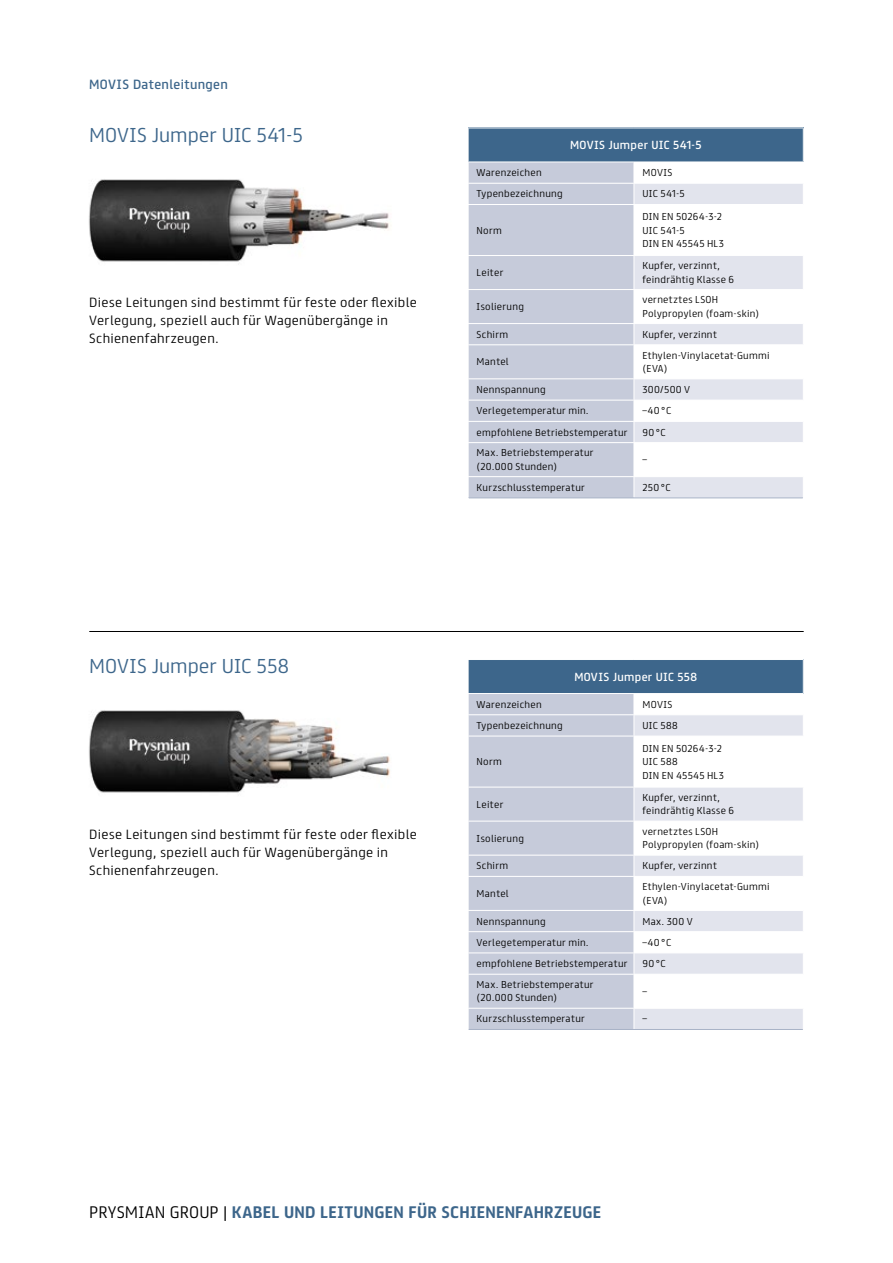
<style>
.page{position:relative;width:893px;height:1263px;background:#fff}
.page>*{position:absolute;margin:0;border:0;box-sizing:border-box;transform-origin:0 0}
.t1{font:300 18px "FS Truman";color:#3d668b}
.t2{font:700 15px "FS Truman";letter-spacing:.015em;color:#3d668b}
.t3{font:300 12px/18px "FS Truman";letter-spacing:.03em;color:#000}
.t4{font:12px "FS Truman";letter-spacing:.03em;color:#3d668b}
.t5{font:10.5px "FS Truman";letter-spacing:.03em;color:#fff}
.t6{font:300 9px/13.5px "FS Truman";letter-spacing:.035em;color:#000}
.s1{font-weight:300;color:#000}
</style>
<div class="page">
<img style="left:89px;top:179px;width:300px;height:83px">
<img style="left:89px;top:710px;width:301px;height:83px">
<hr style="left:89px;top:631px;width:715px;height:1px;background:#000">
<div style="left:468px;top:128px;width:335px;height:34px;background:#3d668b"></div>
<div style="left:469px;top:163px;width:165px;height:20px;background:#c6cbda"></div>
<div style="left:469px;top:184px;width:165px;height:313px;background:#c6cbda"></div>
<div style="left:635px;top:184px;width:168px;height:313px;background:#e2e4ed"></div>
<svg style="left:635px;top:205px;width:168px;height:271px"></svg>
<hr style="left:468px;top:204px;width:166px;height:1px;background:#fff">
<hr style="left:634px;top:204px;width:170px;height:1px;background:#fff">
<hr style="left:468px;top:255px;width:166px;height:1px;background:#fff">
<hr style="left:634px;top:255px;width:170px;height:1px;background:#fff">
<hr style="left:468px;top:289px;width:166px;height:1px;background:#fff">
<hr style="left:634px;top:289px;width:170px;height:1px;background:#fff">
<hr style="left:468px;top:323px;width:166px;height:1px;background:#fff">
<hr style="left:634px;top:323px;width:170px;height:1px;background:#fff">
<hr style="left:468px;top:344px;width:166px;height:1px;background:#fff">
<hr style="left:634px;top:344px;width:170px;height:1px;background:#fff">
<hr style="left:468px;top:378px;width:166px;height:1px;background:#fff">
<hr style="left:634px;top:378px;width:170px;height:1px;background:#fff">
<hr style="left:468px;top:400px;width:166px;height:1px;background:#fff">
<hr style="left:634px;top:400px;width:170px;height:1px;background:#fff">
<hr style="left:468px;top:421px;width:166px;height:1px;background:#fff">
<hr style="left:634px;top:421px;width:170px;height:1px;background:#fff">
<hr style="left:634px;top:442px;width:170px;height:1px;background:#fff">
<hr style="left:468px;top:476px;width:166px;height:1px;background:#fff">
<hr style="left:634px;top:476px;width:170px;height:1px;background:#fff">
<hr style="left:468px;top:442px;width:166px;height:1px;background:#fff">
<hr style="left:468px;top:128px;width:166px;height:1px;background:#fff">
<hr style="left:468px;top:128px;width:1px;height:34px;background:#fff">
<hr style="left:634px;top:128px;width:170px;height:1px;background:#fff">
<svg style="left:468px;top:162px;width:1px;height:42px"></svg>
<svg style="left:468px;top:324px;width:1px;height:20px"></svg>
<svg style="left:468px;top:379px;width:1px;height:63px"></svg>
<svg style="left:634px;top:184px;width:1px;height:20px"></svg>
<svg style="left:634px;top:324px;width:1px;height:20px"></svg>
<svg style="left:634px;top:379px;width:1px;height:63px"></svg>
<svg style="left:634px;top:477px;width:1px;height:20px"></svg>
<hr style="left:468px;top:497px;width:166px;height:1px;background:#a9b3c7">
<hr style="left:634px;top:497px;width:169px;height:1px;background:#a9b3c7">
<svg style="left:468px;top:477px;width:1px;height:21px"></svg>
<div style="left:468px;top:659px;width:335px;height:34px;background:#3d668b"></div>
<div style="left:469px;top:694px;width:165px;height:20px;background:#c6cbda"></div>
<div style="left:469px;top:715px;width:165px;height:314px;background:#c6cbda"></div>
<div style="left:635px;top:715px;width:168px;height:314px;background:#e2e4ed"></div>
<svg style="left:635px;top:737px;width:168px;height:271px"></svg>
<hr style="left:468px;top:736px;width:166px;height:1px;background:#fff">
<hr style="left:634px;top:736px;width:170px;height:1px;background:#fff">
<hr style="left:468px;top:787px;width:166px;height:1px;background:#fff">
<hr style="left:634px;top:787px;width:170px;height:1px;background:#fff">
<hr style="left:468px;top:821px;width:166px;height:1px;background:#fff">
<hr style="left:634px;top:821px;width:170px;height:1px;background:#fff">
<hr style="left:468px;top:855px;width:166px;height:1px;background:#fff">
<hr style="left:634px;top:855px;width:170px;height:1px;background:#fff">
<hr style="left:468px;top:876px;width:166px;height:1px;background:#fff">
<hr style="left:634px;top:876px;width:170px;height:1px;background:#fff">
<hr style="left:468px;top:910px;width:166px;height:1px;background:#fff">
<hr style="left:634px;top:910px;width:170px;height:1px;background:#fff">
<hr style="left:468px;top:931px;width:166px;height:1px;background:#fff">
<hr style="left:634px;top:931px;width:170px;height:1px;background:#fff">
<hr style="left:468px;top:952px;width:166px;height:1px;background:#fff">
<hr style="left:634px;top:952px;width:170px;height:1px;background:#fff">
<hr style="left:634px;top:974px;width:170px;height:1px;background:#fff">
<hr style="left:468px;top:1008px;width:166px;height:1px;background:#fff">
<hr style="left:634px;top:1008px;width:170px;height:1px;background:#fff">
<hr style="left:468px;top:974px;width:166px;height:1px;background:#fff">
<hr style="left:468px;top:659px;width:166px;height:1px;background:#fff">
<hr style="left:468px;top:660px;width:1px;height:33px;background:#fff">
<hr style="left:634px;top:659px;width:170px;height:1px;background:#fff">
<svg style="left:468px;top:694px;width:1px;height:42px"></svg>
<svg style="left:468px;top:855px;width:1px;height:21px"></svg>
<svg style="left:468px;top:911px;width:1px;height:63px"></svg>
<svg style="left:634px;top:715px;width:1px;height:21px"></svg>
<svg style="left:634px;top:856px;width:1px;height:20px"></svg>
<svg style="left:634px;top:911px;width:1px;height:63px"></svg>
<svg style="left:634px;top:1009px;width:1px;height:20px"></svg>
<hr style="left:468px;top:1029px;width:166px;height:1px;background:#a9b3c7">
<hr style="left:634px;top:1029px;width:169px;height:1px;background:#a9b3c7">
<svg style="left:468px;top:1009px;width:1px;height:21px"></svg>
<hr style="left:892px;top:290px;width:1px;height:47px;background:#000">
<h3 class="t4" style="left:89px;top:74px;width:140px">MOVIS Datenleitungen</h3>
<h1 class="t1" style="left:89px;top:119px;width:215px">MOVIS Jumper UIC 541-5</h1>
<h3 class="t3" style="left:89px;top:292px;width:329px">Diese Leitungen sind bestimmt für feste oder flexible<br>Verlegung, speziell auch für Wagenübergänge in<br>Schienenfahrzeugen.</h3>
<p class="t5" style="left:570px;top:136px;width:133px">MOVIS Jumper UIC 541-5</p>
<p class="t6" style="left:477px;top:165px;width:67px">Warenzeichen</p>
<p class="t6" style="left:642px;top:165px;width:31px">MOVIS</p>
<p class="t6" style="left:477px;top:186px;width:88px">Typenbezeichnung</p>
<p class="t6" style="left:642px;top:186px;width:44px">UIC 541-5</p>
<p class="t6" style="left:477px;top:222px;width:27px">Norm</p>
<p class="t6" style="left:642px;top:209px;width:83px">DIN EN 50264-3-2<br>UIC 541-5<br>DIN EN 45545 HL3</p>
<p class="t6" style="left:477px;top:265px;width:28px">Leiter</p>
<p class="t6" style="left:642px;top:258px;width:93px">Kupfer, verzinnt, feindrähtig Klasse 6</p>
<p class="t6" style="left:477px;top:299px;width:49px">Isolierung</p>
<p class="t6" style="left:642px;top:292px;width:118px">vernetztes LSOH<br>Polypropylen (foam-skin)</p>
<p class="t6" style="left:477px;top:327px;width:33px">Schirm</p>
<p class="t6" style="left:642px;top:327px;width:76px">Kupfer, verzinnt</p>
<p class="t6" style="left:477px;top:354px;width:34px">Mantel</p>
<p class="t6" style="left:642px;top:348px;width:129px">Ethylen-Vinylacetat-Gummi (EVA)</p>
<p class="t6" style="left:477px;top:382px;width:71px">Nennspannung</p>
<p class="t6" style="left:642px;top:382px;width:49px">300/500 V</p>
<p class="t6" style="left:477px;top:403px;width:114px">Verlegetemperatur min.</p>
<p class="t6" style="left:642px;top:403px;width:30px">–40°C</p>
<p class="t6" style="left:477px;top:424px;width:152px">empfohlene Betriebstemperatur</p>
<p class="t6" style="left:642px;top:424px;width:25px">90°C</p>
<p class="t6" style="left:477px;top:445px;width:118px">Max. Betriebstemperatur (20.000 Stunden)</p>
<p class="t6" style="left:642px;top:452px;width:6px">–</p>
<p class="t6" style="left:477px;top:480px;width:110px">Kurzschlusstemperatur</p>
<p class="t6" style="left:642px;top:480px;width:30px">250°C</p>
<h1 class="t1" style="left:89px;top:650px;width:201px">MOVIS Jumper UIC 558</h1>
<h3 class="t3" style="left:89px;top:824px;width:329px">Diese Leitungen sind bestimmt für feste oder flexible<br>Verlegung, speziell auch für Wagenübergänge in<br>Schienenfahrzeugen.</h3>
<p class="t5" style="left:574px;top:667px;width:124px">MOVIS Jumper UIC 558</p>
<p class="t6" style="left:477px;top:697px;width:67px">Warenzeichen</p>
<p class="t6" style="left:642px;top:697px;width:31px">MOVIS</p>
<p class="t6" style="left:477px;top:718px;width:88px">Typenbezeichnung</p>
<p class="t6" style="left:642px;top:718px;width:37px">UIC 588</p>
<p class="t6" style="left:477px;top:754px;width:27px">Norm</p>
<p class="t6" style="left:642px;top:740px;width:83px">DIN EN 50264-3-2<br>UIC 588<br>DIN EN 45545 HL3</p>
<p class="t6" style="left:477px;top:796px;width:28px">Leiter</p>
<p class="t6" style="left:642px;top:790px;width:93px">Kupfer, verzinnt, feindrähtig Klasse 6</p>
<p class="t6" style="left:477px;top:830px;width:49px">Isolierung</p>
<p class="t6" style="left:642px;top:824px;width:118px">vernetztes LSOH<br>Polypropylen (foam-skin)</p>
<p class="t6" style="left:477px;top:858px;width:33px">Schirm</p>
<p class="t6" style="left:642px;top:858px;width:76px">Kupfer, verzinnt</p>
<p class="t6" style="left:477px;top:886px;width:34px">Mantel</p>
<p class="t6" style="left:642px;top:879px;width:129px">Ethylen-Vinylacetat-Gummi (EVA)</p>
<p class="t6" style="left:477px;top:913px;width:71px">Nennspannung</p>
<p class="t6" style="left:642px;top:913px;width:52px">Max. 300 V</p>
<p class="t6" style="left:477px;top:935px;width:114px">Verlegetemperatur min.</p>
<p class="t6" style="left:642px;top:935px;width:30px">–40°C</p>
<p class="t6" style="left:477px;top:956px;width:152px">empfohlene Betriebstemperatur</p>
<p class="t6" style="left:642px;top:956px;width:25px">90°C</p>
<p class="t6" style="left:477px;top:977px;width:118px">Max. Betriebstemperatur (20.000 Stunden)</p>
<p class="t6" style="left:642px;top:984px;width:6px">–</p>
<p class="t6" style="left:477px;top:1011px;width:110px">Kurzschlusstemperatur</p>
<p class="t6" style="left:642px;top:1011px;width:6px">–</p>
<h2 class="t2" style="left:89px;top:1199px;width:513px"><span class="s1">PRYSMIAN GROUP |</span> KABEL UND LEITUNGEN FÜR SCHIENENFAHRZEUGE</h2>
</div>
